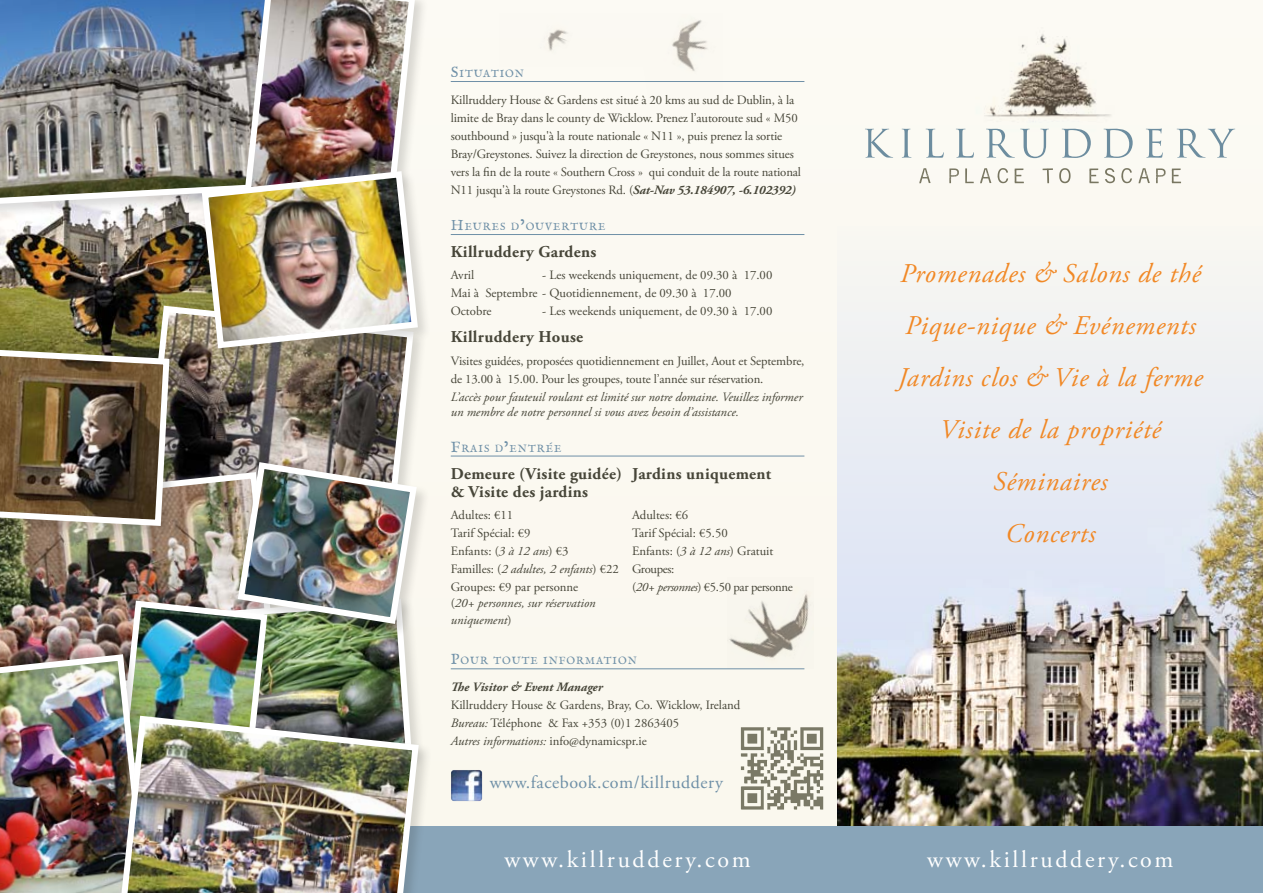
<style>
.page{position:relative;width:1263px;height:893px;background:#fbf9f2}
.page>*{position:absolute;margin:0;border:0;box-sizing:border-box;transform-origin:0 0}
.t1{font:italic 27px/52.1px "Adobe Garamond Pro";letter-spacing:.03em;color:#f18825;text-align:center}
.t2{font:24px "Adobe Garamond Pro";letter-spacing:.11em;color:#fff}
.t3{font:18px "Adobe Garamond Pro";letter-spacing:.03em;color:#6f90a7}
.t4{font:700 16.5px/18px "Adobe Garamond Pro";letter-spacing:.02em;color:#474639}
.t5{font:12.75px/18px "Adobe Garamond Pro";letter-spacing:-.01em;color:#474639}
.t6{font:italic 12.75px/15px "Adobe Garamond Pro";color:#474639}
.t7{font:italic 700 12.75px "Adobe Garamond Pro";color:#474639}
.t8{font:10.5px "IM FELL English Roman";letter-spacing:.1em;color:#6f90a7}
.s1{font-size:15px}
.s2{font-weight:700;font-style:italic}
.s3{font-style:italic}
.s4{font-style:normal}
</style>
<div class="page">
<img style="left:838px;top:337px;width:425px;height:489px">
<img style="left:959px;top:34px;width:152px;height:95px">
<svg style="left:865px;top:129px;width:28px;height:29px"></svg>
<svg style="left:902px;top:129px;width:9px;height:29px"></svg>
<svg style="left:926px;top:129px;width:18px;height:29px"></svg>
<svg style="left:956px;top:129px;width:18px;height:29px"></svg>
<svg style="left:986px;top:129px;width:63px;height:29px"></svg>
<svg style="left:1062px;top:128px;width:29px;height:30px"></svg>
<svg style="left:1103px;top:128px;width:30px;height:30px"></svg>
<svg style="left:1146px;top:128px;width:17px;height:30px"></svg>
<svg style="left:1177px;top:129px;width:58px;height:29px"></svg>
<svg style="left:919px;top:168px;width:11px;height:15px"></svg>
<svg style="left:949px;top:168px;width:10px;height:15px"></svg>
<svg style="left:965px;top:168px;width:9px;height:15px"></svg>
<svg style="left:980px;top:168px;width:11px;height:15px"></svg>
<svg style="left:997px;top:168px;width:11px;height:15px"></svg>
<svg style="left:1014px;top:169px;width:10px;height:14px"></svg>
<svg style="left:1042px;top:168px;width:11px;height:15px"></svg>
<svg style="left:1059px;top:168px;width:11px;height:15px"></svg>
<svg style="left:1089px;top:169px;width:10px;height:14px"></svg>
<svg style="left:1105px;top:168px;width:10px;height:15px"></svg>
<svg style="left:1121px;top:168px;width:11px;height:15px"></svg>
<svg style="left:1138px;top:168px;width:12px;height:15px"></svg>
<svg style="left:1156px;top:168px;width:9px;height:15px"></svg>
<svg style="left:1172px;top:169px;width:9px;height:14px"></svg>
<div style="left:381px;top:826px;width:882px;height:67px;background:#89a5b9"></div>
<img style="left:451px;top:770px;width:31px;height:31px">
<img style="left:548px;top:20px;width:160px;height:51px">
<img style="left:727px;top:593px;width:82px;height:76px">
<hr style="left:451px;top:81px;width:353px;height:1px;background:#6f90a7">
<hr style="left:451px;top:234px;width:353px;height:1px;background:#6f90a7">
<hr style="left:451px;top:456px;width:353px;height:1px;background:#6f90a7">
<hr style="left:451px;top:669px;width:353px;height:1px;background:#6f90a7">
<div style="left:119px;top:714px;width:313px;height:179px;background:#1d1d1b;opacity:.16"></div>
<img style="left:0;top:0;width:421px;height:893px">
<img style="left:740px;top:727px;width:84px;height:83px">
<p class="t8" style="left:451px;top:68px;width:75px"><span class="s1">S</span>ITUATION</p>
<p class="t5" style="left:451px;top:91px;width:352px">Killruddery House &amp; Gardens est situé à 20 kms au sud de Dublin, à la limite de Bray dans le county de Wicklow. Prenez l’autoroute sud « M50 southbound » jusqu'à la route nationale « N11 », puis prenez la sortie Bray/Greystones. Suivez la direction de Greystones, nous sommes situes vers la fin de la route « Southern Cross » qui conduit de la route national N11 jusqu'à la route Greystones Rd. (<span class="s2">Sat-Nav 53.184907, -6.102392)</span></p>
<p class="t8" style="left:451px;top:221px;width:156px"><span class="s1">H</span>EURES D<span class="s1">’</span>OUVERTURE</p>
<p class="t4" style="left:451px;top:243px;width:147px">Killruddery Gardens</p>
<p class="t5" style="left:451px;top:267px;width:25px">Avril</p>
<p class="t5" style="left:451px;top:267px;width:323px;text-indent:91px">- Les weekends uniquement, de 09.30 à 17.00<br>Mai à Septembre - Quotidiennement, de 09.30 à 17.00<br>Octobre</p>
<p class="t5" style="left:542px;top:303px;width:232px">- Les weekends uniquement, de 09.30 à 17.00</p>
<p class="t4" style="left:451px;top:328px;width:134px">Killruddery House</p>
<p class="t5" style="left:451px;top:352px;width:355px">Visites guidées, proposées quotidiennement en Juillet, Aout et Septembre, de 13.00 à 15.00. Pour les groupes, toute l’année sur réservation.</p>
<p class="t6" style="left:451px;top:389px;width:353px">L’accès pour fauteuil roulant est limité sur notre domaine. Veuillez informer un membre de notre personnel si vous avez besoin d’assistance.</p>
<p class="t8" style="left:451px;top:442px;width:112px"><span class="s1">F</span>RAIS D<span class="s1">’</span>ENTRÉE</p>
<p class="t4" style="left:451px;top:465px;width:173px">Demeure (Visite guidée) &amp; Visite des jardins</p>
<p class="t5" style="left:451px;top:506px;width:170px">Adultes: €11<br>Tarif Spécial: €9<br>Enfants: (<span class="s3">3 à 12 ans</span>) €3<br>Familles: (<span class="s3">2 adultes, 2 enfants</span>) €22<br>Groupes: €9 par personne</p>
<p class="t6" style="left:451px;top:595px;width:146px;line-height:16.5px"><span class="s4">(</span>20+ personnes, sur réservation uniquement<span class="s4">)</span></p>
<p class="t4" style="left:632px;top:465px;width:141px">Jardins uniquement</p>
<p class="t5" style="left:632px;top:506px;width:162px">Adultes: €6<br>Tarif Spécial: €5.50<br>Enfants: (<span class="s3">3 à 12 ans</span>) Gratuit<br>Groupes:<br>(<span class="s3">20+ personnes</span>) €5.50 par personne</p>
<p class="t8" style="left:451px;top:655px;width:187px"><span class="s1">P</span>OUR TOUTE INFORMATION</p>
<p class="t7" style="left:451px;top:680px;width:154px">The Visitor &amp; Event Manager</p>
<p class="t5" style="left:451px;top:697px;width:291px">Killruddery House &amp; Gardens, Bray, Co. Wicklow, Ireland<br><span class="s3">Bureau:</span> Téléphone &amp; Fax +353 (0)1 2863405<br><span class="s3">Autres informations:</span> info@dynamicspr.ie</p>
<h3 class="t3" style="left:490px;top:772px;width:235px">www.facebook.com/killruddery</h3>
<h2 class="t2" style="left:504px;top:844px;width:248px">www.killruddery.com</h2>
<h1 class="t1" style="left:898px;top:248px;width:307px">Promenades &amp; Salons de thé<br>Pique-nique &amp; Evénements<br>Jardins clos &amp; Vie à la ferme<br>Visite de la propriété<br>Séminaires<br>Concerts</h1>
<h2 class="t2" style="left:927px;top:844px;width:248px">www.killruddery.com</h2>
</div>
